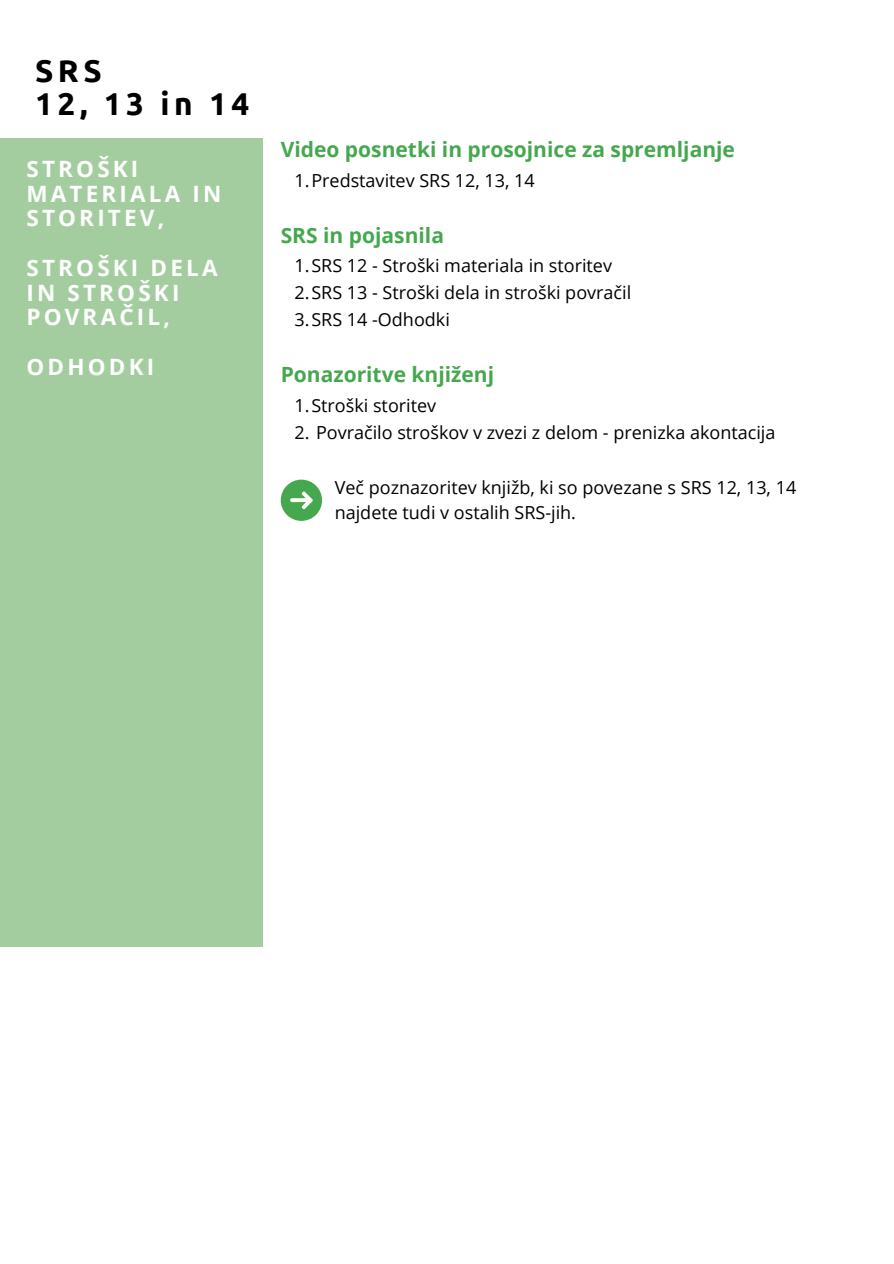
<style>
.page{position:relative;width:894px;height:1264px;background:#fff}
.page>*{position:absolute;margin:0;border:0;box-sizing:border-box;transform-origin:0 0}
.t1{font:700 31.5px/33.8px "Ubuntu";letter-spacing:.14em;color:#000}
.t2{font:700 22.5px/24.8px "Open Sans";letter-spacing:.14em;color:#fff}
.t3{font:700 21px "Open Sans";color:#45a84e}
.t4{font:18px/24.8px "Open Sans";color:#000}
</style>
<div class="page">
<div style="left:0;top:138px;width:262px;height:808px;background:#a3cd9f"></div>
<div style="left:281px;top:479px;width:41px;height:42px;background:#45a84e;border-radius:50%"></div>
<svg style="left:290px;top:491px;width:22px;height:18px"></svg>
<p class="t1" style="left:35px;top:53px;width:215px">SRS<br>12, 13 in 14</p>
<h3 class="t2" style="left:26px;top:156px;width:196px">STROŠKI<br>MATERIALA IN<br>STORITEV,</h3>
<p class="t2" style="left:26px;top:255px;width:192px">STROŠKI DELA<br>IN STROŠKI<br>POVRAČIL,</p>
<p class="t2" style="left:26px;top:354px;width:129px">ODHODKI</p>
<h1 class="t3" style="left:281px;top:135px;width:455px">Video posnetki in prosojnice za spremljanje</h1>
<h2 class="t4" style="left:294px;top:167px;width:242px">1.Predstavitev SRS 12, 13, 14</h2>
<h2 class="t3" style="left:281px;top:220px;width:165px">SRS in pojasnila</h2>
<h2 class="t4" style="left:294px;top:253px;width:319px">1.SRS 12 - Stroški materiala in storitev</h2>
<h3 class="t4" style="left:294px;top:280px;width:338px">2.SRS 13 - Stroški dela in stroški povračil</h3>
<p class="t4" style="left:294px;top:307px;width:157px">3.SRS 14 -Odhodki</p>
<p class="t3" style="left:281px;top:360px;width:215px">Ponazoritve knjiženj</p>
<p class="t4" style="left:294px;top:392px;width:143px">1.Stroški storitev</p>
<p class="t4" style="left:294px;top:419px;width:482px">2. Povračilo stroškov v zvezi z delom - prenizka akontacija</p>
<p class="t4" style="left:334px;top:475px;width:463px">Več poznazoritev knjižb, ki so povezane s SRS 12, 13, 14 najdete tudi v ostalih SRS-jih.</p>
</div>
